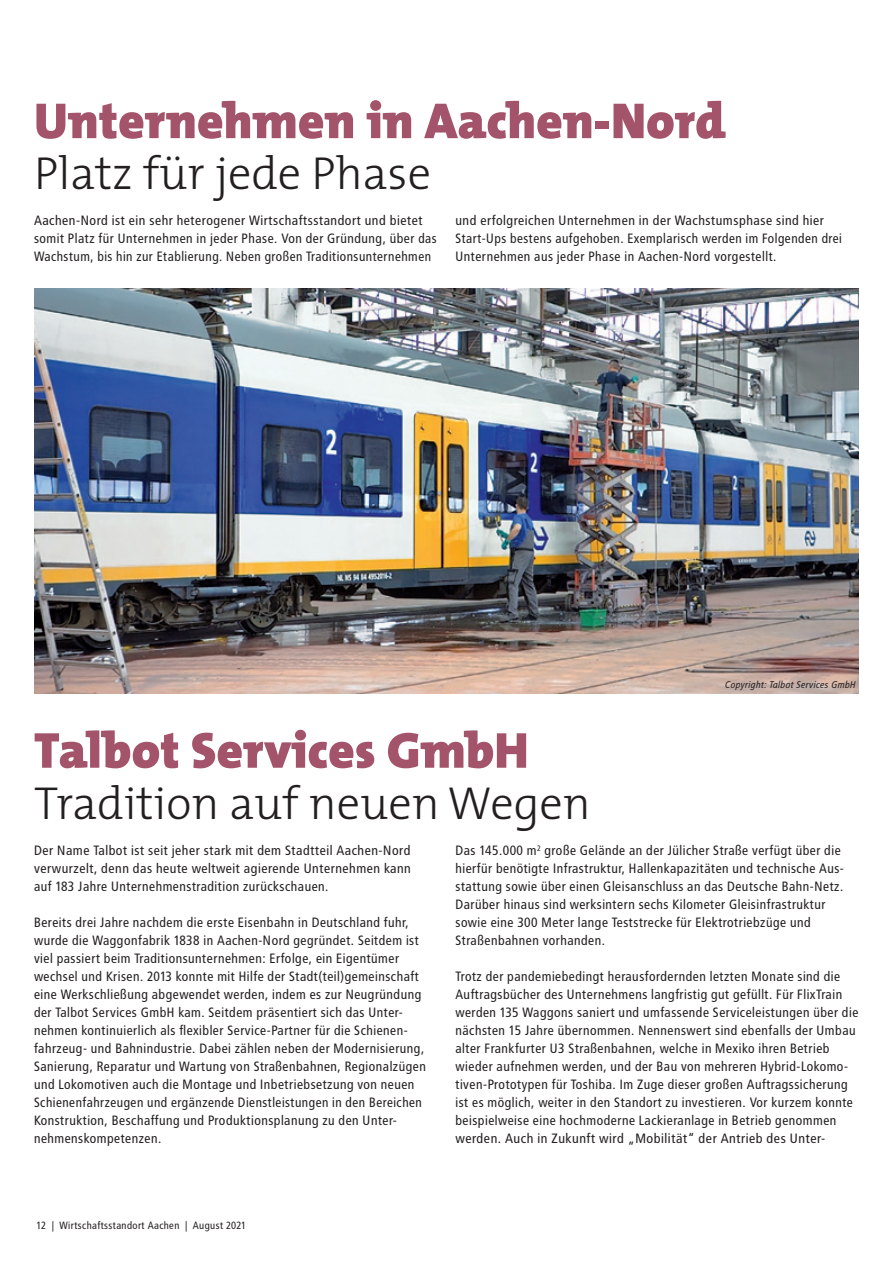
<style>
.page{position:relative;width:893px;height:1263px;background:#fff}
.page>*{position:absolute;margin:0;border:0;box-sizing:border-box;transform-origin:0 0}
.t1{font:900 51px "The Mix";color:#a4546a}
.t2{font:300 46.5px "The Mix";color:#231f20}
.t3{font:13.5px/18px "Transit";color:#231f20}
.t4{font:10.5px "Transit";color:#231f20}
.t5{font:italic 9.75px "Transit Pro";color:#231f20}
</style>
<div class="page">
<img style="left:34px;top:288px;width:825px;height:405px">
<h1 class="t1" style="left:34px;top:78px;width:693px">Unternehmen in Aachen-Nord</h1>
<h2 class="t2" style="left:34px;top:135px;width:399px">Platz für jede Phase</h2>
<p class="t3" style="left:34px;top:211px;width:405px">Aachen-Nord ist ein sehr heterogener Wirtschaftsstandort und bietet somit Platz für Unternehmen in jeder Phase. Von der Gründung, über das<br>Wachstum, bis hin zur Etablierung. Neben großen Traditionsunternehmen</p>
<p class="t3" style="left:455px;top:211px;width:388px">und erfolgreichen Unternehmen in der Wachstumsphase sind hier<br>Start-Ups bestens aufgehoben. Exemplarisch werden im Folgenden drei<br>Unternehmen aus jeder Phase in Aachen-Nord vorgestellt.</p>
<h1 class="t1" style="left:34px;top:707px;width:496px">Talbot Services GmbH</h1>
<h2 class="t2" style="left:34px;top:765px;width:558px">Tradition auf neuen Wegen</h2>
<p class="t5" style="left:725px;top:679px;width:132px">Copyright: Talbot Services GmbH</p>
<p class="t3" style="left:34px;top:841px;width:379px;text-align:justify">Der Name Talbot ist seit jeher stark mit dem Stadtteil Aachen-Nord verwurzelt, denn das heute weltweit agierende Unternehmen kann auf 183 Jahre Unternehmenstradition zurückschauen.</p>
<p class="t3" style="left:34px;top:913px;width:394px">Bereits drei Jahre nachdem die erste Eisenbahn in Deutschland fuhr, wurde die Waggonfabrik 1838 in Aachen-Nord gegründet. Seitdem ist viel passiert beim Traditionsunternehmen: Erfolge, ein Eigentümer wechsel und Krisen. 2013 konnte mit Hilfe der Stadt(teil)gemeinschaft eine Werkschließung abgewendet werden, indem es zur Neugründung der Talbot Services GmbH kam. Seitdem präsentiert sich das Unter&shy;nehmen kontinuierlich als flexibler Service-Partner für die Schienen&shy;fahrzeug- und Bahnindustrie. Dabei zählen neben der Modernisierung, Sanierung, Reparatur und Wartung von Straßenbahnen, Regionalzügen und Lokomotiven auch die Montage und Inbetriebsetzung von neuen Schienenfahrzeugen und ergänzende Dienstleistungen in den Bereichen Konstruktion, Beschaffung und Produktionsplanung zu den Unter&shy;nehmenskompetenzen.</p>
<p class="t4" style="left:37px;top:1219px;width:212px">12 | Wirtschaftsstandort Aachen | August 2021</p>
<p class="t3" style="left:455px;top:841px;width:390px">Das 145.000 m<sup>2</sup> große Gelände an der Jülicher Straße verfügt über die hierfür benötigte Infrastruktur, Hallenkapazitäten und technische Aus&shy;stattung sowie über einen Gleisanschluss an das Deutsche Bahn-Netz.<br>Darüber hinaus sind werksintern sechs Kilometer Gleisinfrastruktur sowie eine 300 Meter lange Teststrecke für Elektrotriebzüge und Straßenbahnen vorhanden.</p>
<p class="t3" style="left:455px;top:967px;width:405px">Trotz der pandemiebedingt herausfordernden letzten Monate sind die Auftragsbücher des Unternehmens langfristig gut gefüllt. Für FlixTrain werden 135 Waggons saniert und umfassende Serviceleistungen über die nächsten 15 Jahre übernommen. Nennenswert sind ebenfalls der Umbau alter Frankfurter U3 Straßenbahnen, welche in Mexiko ihren Betrieb wieder aufnehmen werden, und der Bau von mehreren Hybrid-Lokomo&shy;tiven-Prototypen für Toshiba. Im Zuge dieser großen Auftragssicherung ist es möglich, weiter in den Standort zu investieren. Vor kurzem konnte beispielweise eine hochmoderne Lackieranlage in Betrieb genommen werden. Auch in Zukunft wird „Mobilität“ der Antrieb des Unter-</p>
</div>
